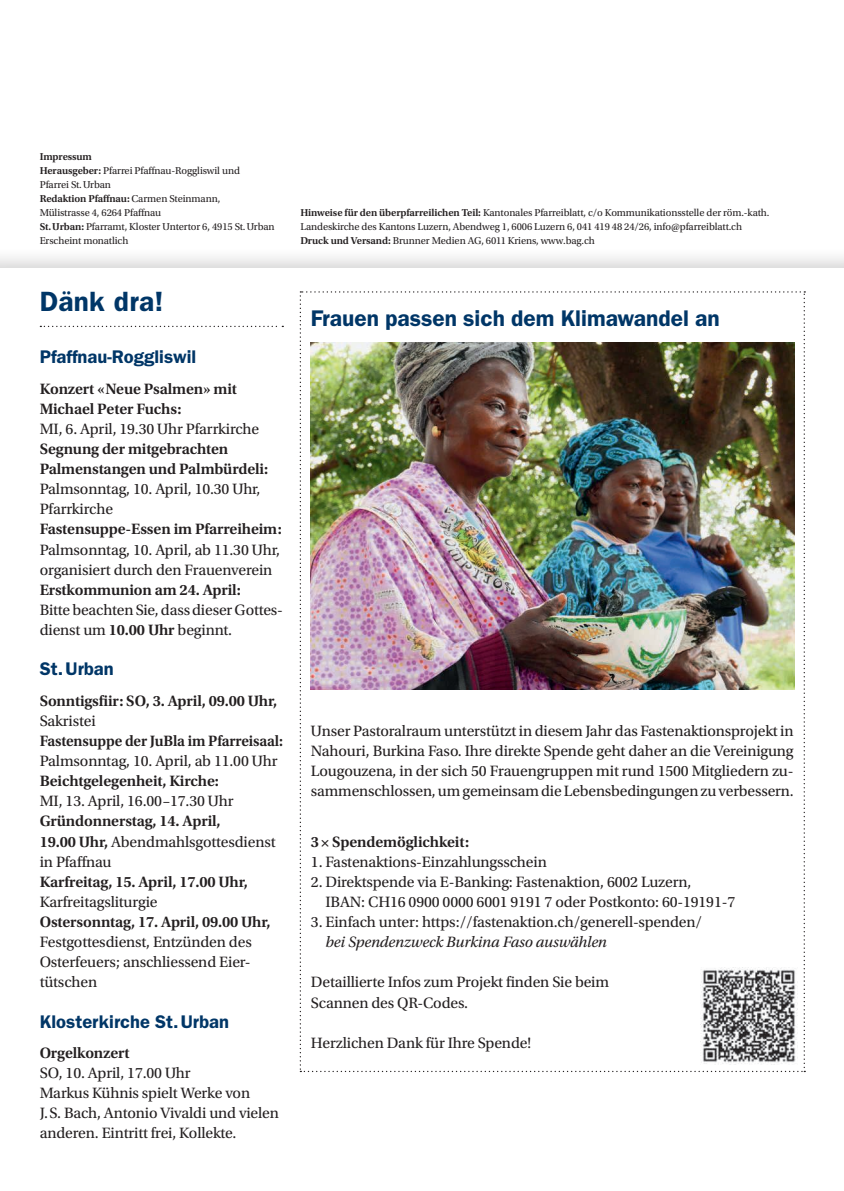
<style>
.page{position:relative;width:844px;height:1191px;background:#fff}
.page>*{position:absolute;margin:0;border:0;box-sizing:border-box;transform-origin:0 0}
.t1{font:600 28px "ITC Franklin Gothic Std";letter-spacing:.01em;color:#003667}
.t2{font:600 22.75px "ITC Franklin Gothic Std";color:#003667}
.t3{font:600 18.38px "ITC Franklin Gothic Std";color:#003667}
.t4{font:15.75px/20.1px "Utopia Std";letter-spacing:-.01em;color:#231f20}
.t5{font:600 15.75px/20.1px "Utopia Std";letter-spacing:-.01em;color:#231f20}
.t6{font:italic 15.75px "Utopia Std";letter-spacing:-.01em;color:#231f20}
.t7{font:600 15.75px "Utopia Std";letter-spacing:-.01em;color:#231f20;scale:.96 1}
.t8{font:10.5px/14px "Utopia Std";letter-spacing:-.01em;color:#231f20}
.s1{font-weight:600}
.s2{font-weight:400}
</style>
<div class="page">
<div style="left:0;top:246px;width:843px;height:945px;background:#231f20;opacity:.2"></div>
<div style="left:0;top:268px;width:843px;height:923px;background:#fff"></div>
<svg style="left:40px;top:326px;width:243px;height:1px"></svg>
<img style="left:299px;top:291px;width:506px;height:781px">
<p class="t8" style="left:40px;top:150px;width:236px"><span class="s1">Impressum<br>Herausgeber:</span> Pfarrei Pfaffnau-Roggliswil und<br>Pfarrei St.Urban<br><span class="s1">Redaktion Pfaffnau:</span> Carmen Steinmann,<br>Mülistrasse 4, 6264 Pfaffnau<br><span class="s1">St.Urban:</span> Pfarramt, Kloster Untertor 6, 4915 St.Urban<br>Erscheint monatlich</p>
<h1 class="t1" style="left:40px;top:285px;width:125px">Dänk dra!</h1>
<p class="t3" style="left:40px;top:346px;width:158px">Pfaffnau-Roggliswil</p>
<p class="t5" style="left:40px;top:378px;width:199px">Konzert «Neue Psalmen» mit<br>Michael Peter Fuchs:</p>
<p class="t4" style="left:40px;top:419px;width:221px">MI, 6. April, 19.30 Uhr Pfarrkirche</p>
<p class="t5" style="left:40px;top:439px;width:230px">Segnung der mitgebrachten<br>Palmenstangen und Palmbürdeli:</p>
<p class="t4" style="left:40px;top:479px;width:222px">Palmsonntag, 10. April, 10.30 Uhr,<br>Pfarrkirche</p>
<p class="t5" style="left:40px;top:519px;width:243px">Fastensuppe-Essen im Pfarreiheim:</p>
<p class="t4" style="left:40px;top:540px;width:242px">Palmsonntag, 10. April, ab 11.30 Uhr, organisiert durch den Frauenverein</p>
<p class="t5" style="left:40px;top:580px;width:202px">Erstkommunion am 24. April:</p>
<p class="t4" style="left:40px;top:600px;width:245px">Bitte beachten Sie, dass dieser Gottes&shy;dienst um <span class="s1">10.00 Uhr</span> beginnt.</p>
<p class="t3" style="left:40px;top:658px;width:75px">St.Urban</p>
<p class="t5" style="left:40px;top:690px;width:239px">Sonntigsfiir: SO, 3. April, 09.00 Uhr,</p>
<p class="t4" style="left:40px;top:711px;width:57px">Sakristei</p>
<p class="t7" style="left:40px;top:732px;width:255px">Fastensuppe der JuBla im Pfarreisaal:</p>
<p class="t4" style="left:40px;top:751px;width:239px">Palmsonntag, 10. April, ab 11.00 Uhr</p>
<p class="t5" style="left:40px;top:771px;width:181px">Beichtgelegenheit, Kirche:</p>
<p class="t4" style="left:40px;top:791px;width:195px">MI, 13. April, 16.00–17.30 Uhr</p>
<p class="t5" style="left:40px;top:811px;width:237px">Gründonnerstag, 14. April,<br>19.00 Uhr, <span class="s2">Abendmahlsgottesdienst in Pfaffnau</span></p>
<p class="t5" style="left:40px;top:871px;width:210px">Karfreitag, 15. April, 17.00 Uhr,</p>
<p class="t4" style="left:40px;top:892px;width:119px">Karfreitagsliturgie</p>
<p class="t5" style="left:40px;top:912px;width:232px">Ostersonntag, 17. April, 09.00 Uhr,</p>
<p class="t4" style="left:40px;top:932px;width:213px">Festgottesdienst, Entzünden des<br>Osterfeuers; anschliessend Eier&shy;tütschen</p>
<p class="t3" style="left:40px;top:1010px;width:191px">Klosterkirche St.Urban</p>
<p class="t5" style="left:40px;top:1043px;width:91px">Orgelkonzert</p>
<p class="t4" style="left:40px;top:1063px;width:241px">SO, 10. April, 17.00 Uhr<br>Markus Kühnis spielt Werke von<br>J.S. Bach, Antonio Vivaldi und vielen anderen. Eintritt frei, Kollekte.</p>
<p class="t8" style="left:300px;top:206px;width:470px"><span class="s1">Hinweise für den überpfarreilichen Teil:</span> Kantonales Pfarreiblatt, c/o Kommunikationsstelle der röm.-kath.<br>Landeskirche des Kantons Luzern, Abendweg 1, 6006 Luzern 6, 041 419 48 24/26, info@pfarreiblatt.ch<br><span class="s1">Druck und Versand:</span> Brunner Medien AG, 6011 Kriens, www.bag.ch</p>
<h2 class="t2" style="left:311px;top:304px;width:410px">Frauen passen sich dem Klimawandel an</h2>
<p class="t4" style="left:311px;top:721px;width:484px;text-align:justify">Unser Pastoralraum unterstützt in diesem Jahr das Fastenaktionsprojekt in Nahouri, Burkina Faso. Ihre direkte Spende geht daher an die Vereinigung Lougouzena, in der sich 50 Frauengruppen mit rund 1500 Mitgliedern zu&shy;sammenschlossen, um gemeinsam die Lebensbedingungen zu verbessern.</p>
<p class="t5" style="left:311px;top:831px;width:160px">3 Spendemöglichkeit:</p>
<p class="t4" style="left:311px;top:851px;width:237px">1. Fastenaktions-Einzahlungsschein</p>
<p class="t4" style="left:325px;top:872px;width:411px;text-indent:-15px">2. Direktspende via E-Banking: Fastenaktion, 6002 Luzern,<br>IBAN: CH16 0900 0000 6001 9191 7 oder Postkonto: 60-19191-7</p>
<p class="t4" style="left:311px;top:912px;width:392px">3. Einfach unter: https://fastenaktion.ch/generell-spenden/</p>
<p class="t6" style="left:325px;top:933px;width:283px">bei Spendenzweck Burkina Faso auswählen</p>
<p class="t4" style="left:311px;top:972px;width:299px">Detaillierte Infos zum Projekt finden Sie beim<br>Scannen des QR-Codes.</p>
<p class="t4" style="left:311px;top:1033px;width:221px">Herzlichen Dank für Ihre Spende!</p>
</div>
